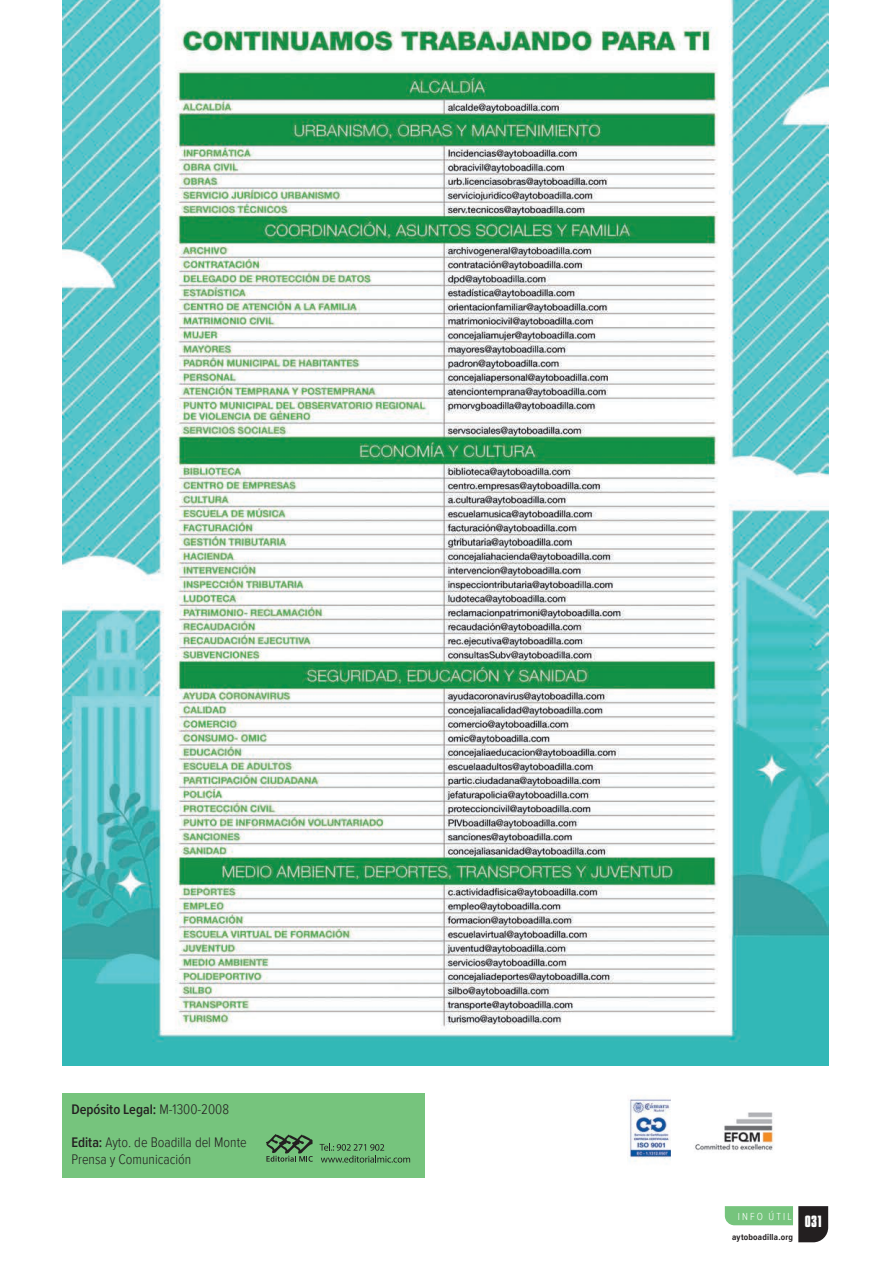
<style>
.page{position:relative;width:891px;height:1266px;background:#fff}
.page>*{position:absolute;margin:0;border:0;box-sizing:border-box;transform-origin:0 0}
.t1{font:300 14.25px "Proxima Nova Cond";color:#231f20}
.t2{font:600 14.25px "Proxima Nova Cond";color:#231f20}
.t3{font:700 14.25px "Kenyan Coffee Rg";color:#fff}
.t4{font:300 10.5px "Proxima Nova Cond";letter-spacing:.205em;color:#fff}
.t5{font:700 9px "Proxima Nova Cond";letter-spacing:.02em;color:#231f20}
.s1{font-weight:300}
.s2{font-weight:600}
</style>
<div class="page">
<svg style="left:725px;top:1206px;width:103px;height:35px"></svg>
<div style="left:63px;top:1092px;width:362px;height:85px;background:#76c47d"></div>
<img style="left:695px;top:1112px;width:79px;height:39px">
<img style="left:627px;top:1097px;width:44px;height:64px">
<svg style="left:320px;top:1143px;width:90px;height:19px"></svg>
<svg style="left:266px;top:1134px;width:47px;height:27px"></svg>
<img style="left:63px;top:0;width:765px;height:1065px">
<p class="t2" style="left:71px;top:1098px;width:159px">Depósito Legal: <span class="s1">M-1300-2008</span></p>
<p class="t1" style="left:71px;top:1131px;width:177px"><span class="s2">Edita:</span> Ayto. de Boadilla del Monte</p>
<p class="t1" style="left:71px;top:1148px;width:121px">Prensa y Comunicación</p>
<p class="t4" style="left:738px;top:1208px;width:56px">INFO ÚTIL</p>
<p class="t5" style="left:732px;top:1229px;width:62px">aytoboadilla.org</p>
<p class="t3" style="left:805px;top:1211px;width:18px">031</p>
</div>
